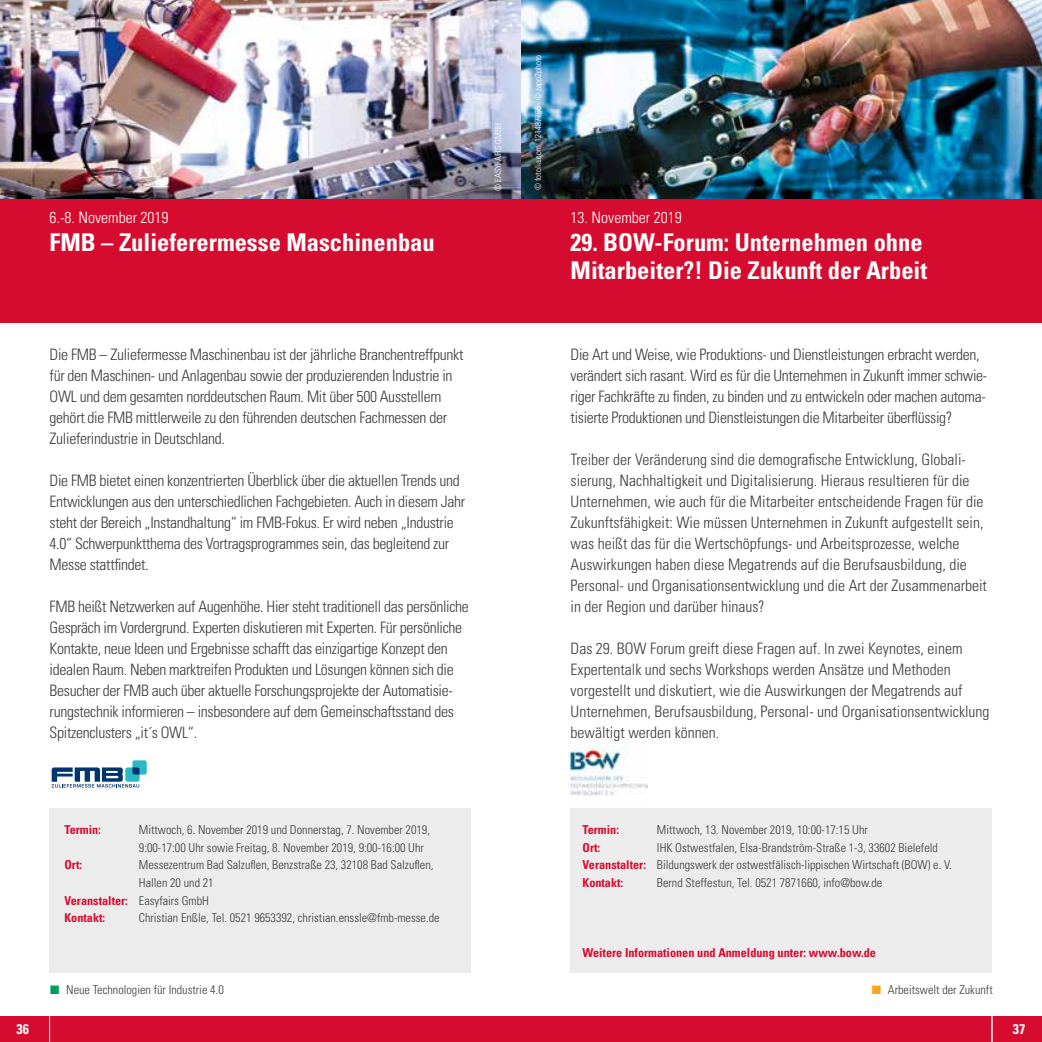
<style>
.page{position:relative;width:1042px;height:1042px;background:#fff}
.page>*{position:absolute;margin:0;border:0;box-sizing:border-box;transform-origin:0 0}
.t1{font:700 condensed 24.5px/28px "Univers";color:#fff}
.t2{font:300 condensed 15.75px/21px "Univers";letter-spacing:-.02em;color:#3b3b3a}
.t3{font:300 condensed 15.75px/21px "Univers";color:#3b3b3a}
.t4{font:300 condensed 15.75px "Univers";color:#fff}
.t5{font:700 condensed 14px "Univers";color:#fff}
.t6{font:300 condensed 12.25px/17.5px "Univers";color:#3b3b3a}
.t7{font:700 condensed 12.25px "Univers";color:#d50c2f}
.t8{font:300 condensed 8.75px "Univers";color:#fff}
.s1{font-weight:300;color:#3b3b3a}
.s2{font-weight:700;color:#d50c2f}
.s3{color:#009e5c}
.s4{color:#f7a621}
</style>
<div class="page">
<div style="left:0;top:0;width:1042px;height:323px;background:#d50c2f"></div>
<div style="left:0;top:1017px;width:1042px;height:25px;background:#d50c2f"></div>
<svg style="left:49px;top:1016px;width:1px;height:26px"></svg>
<img style="left:568px;top:746px;width:79px;height:50px">
<div style="left:50px;top:808px;width:421px;height:164px;background:#ececed"></div>
<div style="left:570px;top:808px;width:422px;height:164px;background:#ececed"></div>
<img style="left:521px;top:0;width:521px;height:198px">
<img style="left:0;top:0;width:521px;height:198px">
<svg style="left:991px;top:1016px;width:1px;height:26px"></svg>
<svg style="left:51px;top:760px;width:96px;height:27px"></svg>
<p class="t4" style="left:50px;top:208px;width:120px">6.-8. November 2019</p>
<h1 class="t1" style="left:50px;top:228px;width:387px">FMB – Zulieferermesse Maschinenbau</h1>
<p class="t8" style="left:493px;top:191px;width:70px;rotate:-90deg">© EASYFAIRS GMBH</p>
<p class="t2" style="left:50px;top:343px;width:415px">Die FMB – Zuliefermesse Maschinenbau ist der jährliche Branchentreffpunkt für den Maschinen- und Anlagenbau sowie der produzierenden Industrie in OWL und dem gesamten norddeutschen Raum. Mit über 500 Ausstellern gehört die FMB mittlerweile zu den führenden deutschen Fachmessen der Zulieferindustrie in Deutschland.</p>
<p class="t2" style="left:50px;top:469px;width:417px">Die FMB bietet einen konzentrierten Überblick über die aktuellen Trends und Entwicklungen aus den unterschiedlichen Fachgebieten. Auch in diesem Jahr steht der Bereich „Instandhaltung“ im FMB-Fokus. Er wird neben „Industrie 4.0“ Schwerpunktthema des Vortragsprogrammes sein, das begleitend zur Messe stattfindet.</p>
<p class="t2" style="left:50px;top:595px;width:421px">FMB heißt Netzwerken auf Augenhöhe. Hier steht traditionell das persönliche Gespräch im Vordergrund. Experten diskutieren mit Experten. Für persönliche Kontakte, neue Ideen und Ergebnisse schafft das einzigartige Konzept den idealen Raum. Neben marktreifen Produkten und Lösungen können sich die Besucher der FMB auch über aktuelle Forschungsprojekte der Automatisie&shy;rungstechnik informieren – insbesondere auf dem Gemeinschaftsstand des Spitzenclusters „it´s OWL“.</p>
<p class="t8" style="left:533px;top:190px;width:136px;rotate:-90deg">© fotolia.com: 121487765 - © zapp2photo</p>
<p class="t4" style="left:570px;top:208px;width:113px">13. November 2019</p>
<h1 class="t1" style="left:570px;top:228px;width:358px">29. BOW-Forum: Unternehmen ohne<br>Mitarbeiter?! Die Zukunft der Arbeit</h1>
<p class="t2" style="left:570px;top:343px;width:418px">Die Art und Weise, wie Produktions- und Dienstleistungen erbracht werden, verändert sich rasant. Wird es für die Unternehmen in Zukunft immer schwie&shy;riger Fachkräfte zu finden, zu binden und zu entwickeln oder machen automa&shy;tisierte Produktionen und Dienstleistungen die Mitarbeiter überflüssig?</p>
<p class="t3" style="left:570px;top:448px;width:418px">Treiber der Veränderung sind die demografische Entwicklung, Globali&shy;sierung, Nachhaltigkeit und Digitalisierung. Hieraus resultieren für die Unternehmen, wie auch für die Mitarbeiter entscheidende Fragen für die Zukunftsfähigkeit: Wie müssen Unternehmen in Zukunft aufgestellt sein, was heißt das für die Wertschöpfungs- und Arbeitsprozesse, welche Auswirkungen haben diese Megatrends auf die Berufsausbildung, die Personal- und Organisationsentwicklung und die Art der Zusammenarbeit in der Region und darüber hinaus?</p>
<p class="t3" style="left:570px;top:637px;width:420px">Das 29. BOW Forum greift diese Fragen auf. In zwei Keynotes, einem Expertentalk und sechs Workshops werden Ansätze und Methoden vorgestellt und diskutiert, wie die Auswirkungen der Megatrends auf Unternehmen, Berufsausbildung, Personal- und Organisationsentwicklung bewältigt werden können.</p>
<p class="t7" style="left:64px;top:822px;width:38px">Termin:</p>
<p class="t6" style="left:139px;top:821px;width:293px">Mittwoch, 6. November 2019 und Donnerstag, 7. November 2019,<br>9:00-17:00 Uhr sowie Freitag, 8. November 2019, 9:00-16:00 Uhr</p>
<p class="t7" style="left:64px;top:857px;width:19px">Ort:</p>
<p class="t6" style="left:139px;top:856px;width:296px">Messezentrum Bad Salzuflen, Benzstraße 23, 32108 Bad Salzuflen,</p>
<p class="t6" style="left:139px;top:874px;width:76px">Hallen 20 und 21</p>
<p class="t7" style="left:64px;top:892px;width:146px">Veranstalter: <span class="s1">Easyfairs GmbH</span></p>
<p class="t7" style="left:64px;top:910px;width:42px">Kontakt:</p>
<p class="t6" style="left:139px;top:909px;width:302px">Christian Enßle, Tel. 0521 9653392, christian.enssle@fmb-messe.de</p>
<p class="t7" style="left:582px;top:822px;width:38px">Termin:</p>
<p class="t6" style="left:657px;top:821px;width:212px">Mittwoch, 13. November 2019, 10:00-17:15 Uhr</p>
<p class="t7" style="left:582px;top:840px;width:19px">Ort:</p>
<p class="t6" style="left:582px;top:839px;width:371px;text-indent:74px">IHK Ostwestfalen, Elsa-Brandström-Straße 1-3, 33602 Bielefeld<br><span class="s2">Veranstalter:</span> Bildungswerk der ostwestfälisch-lippischen Wirtschaft (BOW) e. V.<br><span class="s2">Kontakt:</span></p>
<p class="t6" style="left:657px;top:874px;width:227px">Bernd Steffestun, Tel. 0521 7871660, info@bow.de</p>
<p class="t7" style="left:582px;top:945px;width:295px">Weitere Informationen und Anmeldung unter: www.bow.de</p>
<p class="t6" style="left:50px;top:981px;width:175px"><span class="s3">■</span> Neue Technologien für Industrie 4.0</p>
<p class="t6" style="left:872px;top:981px;width:122px"><span class="s4">■</span> Arbeitswelt der Zukunft</p>
<p class="t5" style="left:16px;top:1020px;width:14px">36</p>
<p class="t5" style="left:1012px;top:1020px;width:14px">37</p>
</div>
